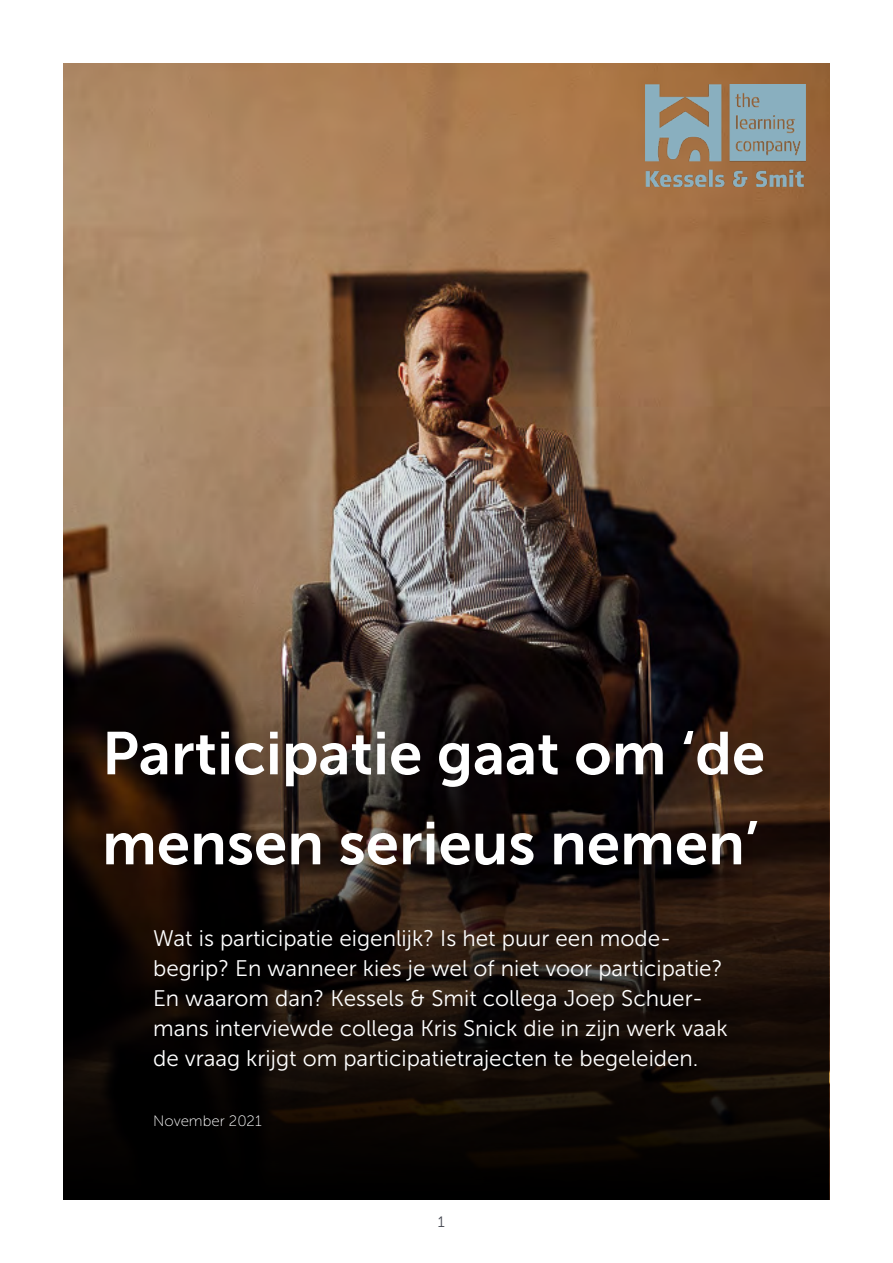
<style>
.page{position:relative;width:893px;height:1263px;background:#fff}
.page>*{position:absolute;margin:0;border:0;box-sizing:border-box;transform-origin:0 0}
.t1{font:60px/90px "Museo Sans 700";color:#fff}
.intro{font:22.5px/30px "Museo Sans 300";color:#fff}
.intro-2{font:15px "Museo Sans 100";color:#fff}
.t2{font:15px "Museo Sans 300";color:#464952}
</style>
<div class="page">
<img style="left:64px;top:64px;width:765px;height:596px">
<svg style="left:64px;top:660px;width:765px;height:539px;background:#190f0a"></svg>
<img style="left:645px;top:85px;width:160px;height:101px">
<p class="t1" style="left:102px;top:708px;width:665px">Participatie gaat om ‘de mensen serieus nemen’</p>
<p class="intro" style="left:153px;top:924px;width:520px">Wat is participatie eigenlijk? Is het puur een mode-</p>
<p class="intro" style="left:153px;top:954px;width:576px">begrip? En wanneer kies je wel of niet voor participatie?<br>En waarom dan? Kessels &amp; Smit collega Joep Schuer&shy;mans interviewde collega Kris Snick die in zijn werk vaak de vraag krijgt om participatietrajecten te begeleiden.</p>
<p class="intro-2" style="left:153px;top:1113px;width:110px">November 2021</p>
<p class="t2" style="left:438px;top:1214px;width:8px">1</p>
</div>
